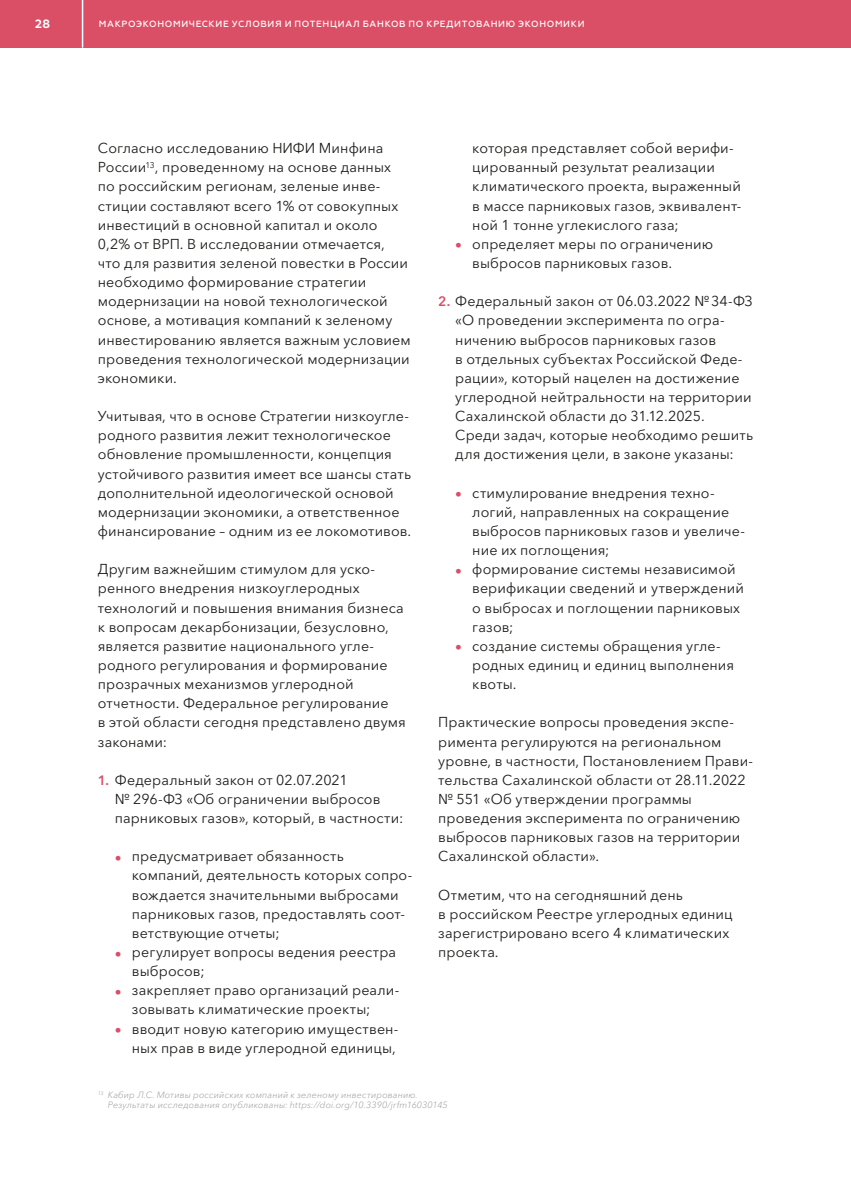
<style>
.page{position:relative;width:851px;height:1191px;background:#fff}
.page>*{position:absolute;margin:0;border:0;box-sizing:border-box;transform-origin:0 0}
.t1{font:14.25px/19.2px "Avenir Next Cyr";letter-spacing:.005em;color:#1d1d1b}
.t2{font:700 12px "Geometria";color:#fff}
.t3{font:italic 300 9px/10.5px "Avenir Next Cyr";letter-spacing:.015em;color:#9d9d9c}
.t4{font:500 9px "Geometria";letter-spacing:.07em;color:#fff}
.s1{font-weight:600;font-size:13.5px;color:#da4e66}
</style>
<div class="page">
<div style="left:0;top:0;width:850px;height:48px;background:#da4e66"></div>
<hr style="left:82px;top:0;width:1px;height:48px;background:#fff">
<p class="t2" style="left:35px;top:17px;width:16px">28</p>
<p class="t4" style="left:99px;top:19px;width:487px">МАКРОЭКОНОМИЧЕСКИЕ УСЛОВИЯ И ПОТЕНЦИАЛ БАНКОВ ПО КРЕДИТОВАНИЮ ЭКОНОМИКИ</p>
<p class="t1" style="left:98px;top:139px;width:314px">Согласно исследованию НИФИ Минфина России<sup>13</sup>, проведенному на основе данных по российским регионам, зеленые инве&shy;стиции составляют всего 1% от совокупных инвестиций в основной капитал и около 0,2% от ВРП. В исследовании отмечается, что для развития зеленой повестки в России необходимо формирование стратегии модернизации на новой технологической основе, а мотивация компаний к зеленому инвестированию является важным условием проведения технологической модернизации экономики.</p>
<p class="t1" style="left:98px;top:406px;width:315px">Учитывая, что в основе Стратегии низкоугле&shy;родного развития лежит технологическое обновление промышленности, концепция устойчивого развития имеет все шансы стать дополнительной идеологической основой модернизации экономики, а ответственное финансирование – одним из ее локомотивов.</p>
<p class="t1" style="left:98px;top:560px;width:309px">Другим важнейшим стимулом для уско&shy;ренного внедрения низкоуглеродных технологий и повышения внимания бизнеса к вопросам декарбонизации, безусловно, является развитие национального угле&shy;родного регулирования и формирование прозрачных механизмов углеродной отчетности. Федеральное регулирование<br>в этой области сегодня представлено двумя законами:</p>
<p class="t1" style="left:115px;top:770px;width:290px;text-indent:-17px"><span class="s1">1.</span> Федеральный закон от 02.07.2021<br>№ 296‑ФЗ «Об ограничении выбросов парниковых газов», который, в частности:</p>
<p class="t1" style="left:132px;top:846px;width:282px;text-indent:-17px"><sub>•</sub> предусматривает обязанность компаний, деятельность которых сопро&shy;вождается значительными выбросами парниковых газов, предоставлять соот&shy;ветствующие отчеты;</p>
<p class="t1" style="left:132px;top:942px;width:266px;text-indent:-17px"><sub>•</sub> регулирует вопросы ведения реестра выбросов;</p>
<p class="t1" style="left:132px;top:980px;width:269px;text-indent:-17px"><sub>•</sub> закрепляет право организаций реали&shy;зовывать климатические проекты;</p>
<p class="t1" style="left:115px;top:1019px;width:285px;text-align:right"><sub>•</sub> вводит новую категорию имуществен&shy;ных прав в виде углеродной единицы,</p>
<p class="t1" style="left:472px;top:139px;width:270px">которая представляет собой верифи&shy;цированный результат реализации климатического проекта, выраженный в массе парниковых газов, эквивалент&shy;ной 1 тонне углекислого газа;</p>
<p class="t1" style="left:472px;top:234px;width:242px;text-indent:-17px"><sub>•</sub> определяет меры по ограничению выбросов парниковых газов.</p>
<p class="t1" style="left:455px;top:292px;width:299px;text-indent:-17px"><span class="s1">2.</span> Федеральный закон от 06.03.2022 №34‑ФЗ «О проведении эксперимента по огра&shy;ничению выбросов парниковых газов<br>в отдельных субъектах Российской Феде&shy;рации», который нацелен на достижение углеродной нейтральности на территории Сахалинской области до 31.12.2025.<br>Среди задач, которые необходимо решить для достижения цели, в законе указаны:</p>
<p class="t1" style="left:472px;top:483px;width:274px;text-indent:-17px"><sub>•</sub> стимулирование внедрения техно&shy;логий, направленных на сокращение выбросов парниковых газов и увеличе&shy;ние их поглощения;</p>
<p class="t1" style="left:472px;top:559px;width:273px;text-indent:-17px"><sub>•</sub> формирование системы независимой верификации сведений и утверждений о выбросах и поглощении парниковых газов;</p>
<p class="t1" style="left:472px;top:636px;width:263px;text-indent:-17px"><sub>•</sub> создание системы обращения угле&shy;родных единиц и единиц выполнения квоты.</p>
<p class="t1" style="left:438px;top:713px;width:316px">Практические вопросы проведения экспе&shy;римента регулируются на региональном уровне, в частности, Постановлением Прави&shy;тельства Сахалинской области от 28.11.2022 № 551 «Об утверждении программы проведения эксперимента по ограничению выбросов парниковых газов на территории Сахалинской области».</p>
<p class="t1" style="left:438px;top:885px;width:296px">Отметим, что на сегодняшний день<br>в российском Реестре углеродных единиц зарегистрировано всего 4 климатических проекта.</p>
<p class="t3" style="left:108px;top:1089px;width:341px;text-indent:-10px"><sup>13</sup> Кабир Л.С. Мотивы российских компаний к зеленому инвестированию.<br>Результаты исследования опубликованы: https://doi.org/10.3390/jrfm16030145</p>
</div>
